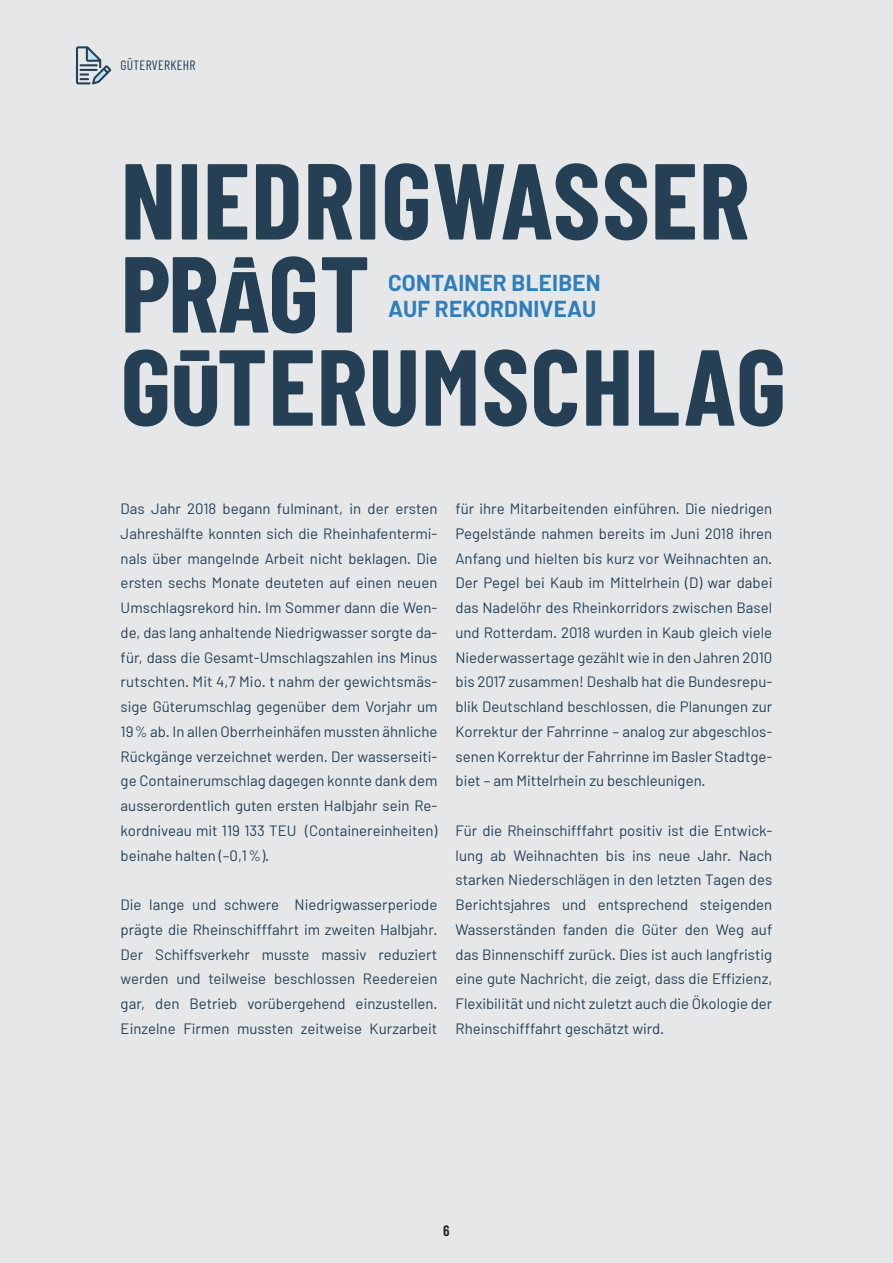
<style>
.page{position:relative;width:893px;height:1263px;background:#e6e7e9}
.page>*{position:absolute;margin:0;border:0;box-sizing:border-box;transform-origin:0 0}
.t1{font:700 107.7px/93px "Barlow Condensed";letter-spacing:.01em;color:#254054}
.t2{font:700 22.5px/25.5px "Barlow";letter-spacing:.01em;color:#2f7eb9}
.t3{font:15px/24.8px "Barlow";color:#254054;text-align:justify}
.t4{font:600 15px "Barlow Condensed";color:#231f20}
.t5{font:13.5px "Barlow Condensed";letter-spacing:.02em;color:#254054}
</style>
<div class="page">
<svg style="left:76px;top:46px;width:35px;height:38px"></svg>
<svg style="left:174px;top:350px;width:43px;height:76px"></svg>
<svg style="left:219px;top:257px;width:50px;height:76px"></svg>
<p class="t5" style="left:121px;top:56px;width:76px">GÜTERVERKEHR</p>
<h1 class="t1" style="left:121px;top:152px;width:667px">NIEDRIGWASSER<br>PR GT<br>G TERUMSCHLAG</h1>
<h2 class="t2" style="left:388px;top:270px;width:214px">CONTAINER BLEIBEN<br>AUF REKORDNIVEAU</h2>
<p class="t3" style="left:121px;top:496px;width:318px">Das Jahr 2018 begann fulminant, in der ersten Jahreshälfte konnten sich die Rheinhafentermi&shy;nals über mangelnde Arbeit nicht beklagen. Die ersten sechs Monate deuteten auf einen neuen Umschlagsrekord hin. Im Sommer dann die Wen&shy;de, das lang anhaltende Niedrigwasser sorgte da&shy;für, dass die Gesamt-Umschlagszahlen ins Minus rutschten. Mit 4,7 Mio. t nahm der gewichtsmäs&shy;sige Güterumschlag gegenüber dem Vorjahr um 19% ab. In allen Oberrheinhäfen mussten ähnliche Rückgänge verzeichnet werden. Der wasserseiti&shy;ge Containerumschlag dagegen konnte dank dem ausserordentlich guten ersten Halbjahr sein Re&shy;kordniveau mit 119 133 TEU (Containereinheiten) beinahe halten (–0,1 %).</p>
<p class="t3" style="left:121px;top:892px;width:318px">Die lange und schwere Niedrigwasserperiode prägte die Rheinschifffahrt im zweiten Halbjahr.<br>Der Schiffsverkehr musste massiv reduziert werden und teilweise beschlossen Reedereien gar, den Betrieb vorübergehend einzustellen.<br>Einzelne Firmen mussten zeitweise Kurzarbeit</p>
<p class="t3" style="left:455px;top:496px;width:318px">für ihre Mitarbeitenden einführen. Die niedrigen Pegelstände nahmen bereits im Juni 2018 ihren Anfang und hielten bis kurz vor Weihnachten an.<br>Der Pegel bei Kaub im Mittelrhein (D) war dabei das Nadelöhr des Rheinkorridors zwischen Basel und Rotterdam. 2018 wurden in Kaub gleich viele Niederwassertage gezählt wie in den Jahren 2010 bis 2017 zusammen! Deshalb hat die Bundesrepu&shy;blik Deutschland beschlossen, die Planungen zur Korrektur der Fahrrinne – analog zur abgeschlos&shy;senen Korrektur der Fahrrinne im Basler Stadtge&shy;biet – am Mittelrhein zu beschleunigen.</p>
<p class="t3" style="left:455px;top:818px;width:318px">Für die Rheinschifffahrt positiv ist die Entwick&shy;lung ab Weihnachten bis ins neue Jahr. Nach starken Niederschlägen in den letzten Tagen des Berichtsjahres und entsprechend steigenden Wasserständen fanden die Güter den Weg auf das Binnenschiff zurück. Dies ist auch langfristig eine gute Nachricht, die zeigt, dass die Effizienz, Flexibilität und nicht zuletzt auch die Ökologie der Rheinschifffahrt geschätzt wird.</p>
<p class="t4" style="left:443px;top:1221px;width:8px">6</p>
</div>
